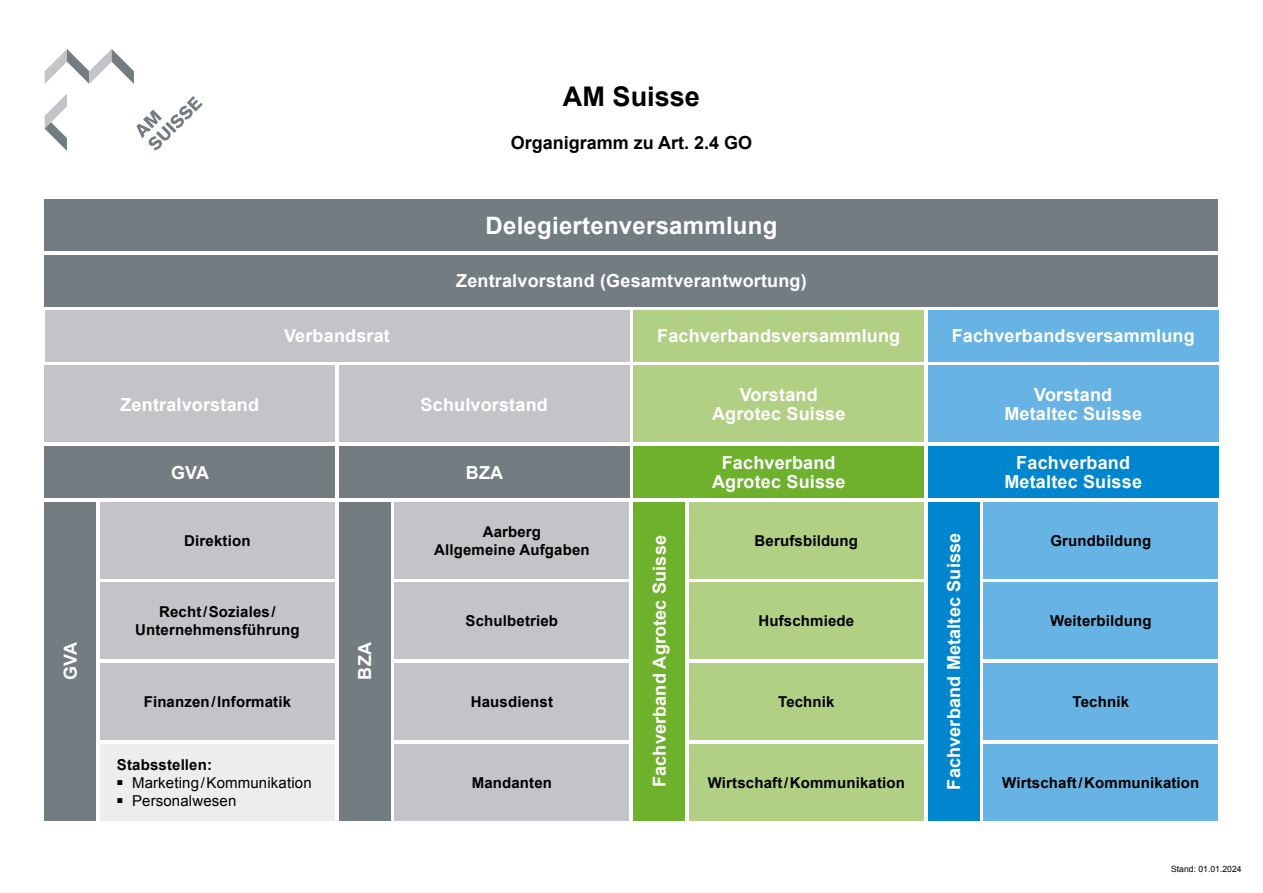
<style>
.page{position:relative;width:1263px;height:893px;background:#fff}
.page>*{position:absolute;margin:0;border:0;box-sizing:border-box;transform-origin:0 0}
.t1{font:700 27.15px "Arial";color:#000}
.t2{font:700 24px "Arial";letter-spacing:.01em;color:#fff}
.t3{font:700 18px/19.5px "Arial";letter-spacing:.01em;color:#fff;text-align:center}
.t4{font:700 18px "Arial";color:#000}
.t5{font:700 15px/18px "Arial";letter-spacing:.01em;color:#000;text-align:center}
.t6{font:15px "Arial";letter-spacing:.01em;color:#000}
.t7{font:8.7px "Arial";color:#000}
</style>
<div class="page">
<div style="left:45px;top:200px;width:1173px;height:51px;background:#727c81"></div>
<div style="left:45px;top:255px;width:1173px;height:51px;background:#727c81"></div>
<div style="left:45px;top:310px;width:584px;height:51px;background:#c2c4c7"></div>
<div style="left:634px;top:310px;width:290px;height:51px;background:#b1d084"></div>
<div style="left:45px;top:366px;width:290px;height:76px;background:#c2c4c7"></div>
<div style="left:45px;top:446px;width:290px;height:51px;background:#727c81"></div>
<div style="left:100px;top:502px;width:235px;height:76px;background:#c2c4c7"></div>
<div style="left:394px;top:502px;width:235px;height:76px;background:#c2c4c7"></div>
<div style="left:689px;top:502px;width:235px;height:76px;background:#b1d084"></div>
<div style="left:983px;top:502px;width:235px;height:76px;background:#66b3e4"></div>
<div style="left:100px;top:583px;width:235px;height:76px;background:#c2c4c7"></div>
<div style="left:394px;top:583px;width:235px;height:76px;background:#c2c4c7"></div>
<div style="left:689px;top:583px;width:235px;height:76px;background:#b1d084"></div>
<div style="left:983px;top:583px;width:235px;height:76px;background:#66b3e4"></div>
<div style="left:100px;top:663px;width:235px;height:77px;background:#c2c4c7"></div>
<div style="left:394px;top:663px;width:235px;height:77px;background:#c2c4c7"></div>
<div style="left:689px;top:663px;width:235px;height:77px;background:#b1d084"></div>
<div style="left:983px;top:663px;width:235px;height:77px;background:#66b3e4"></div>
<div style="left:100px;top:744px;width:235px;height:77px;background:#ecedee"></div>
<div style="left:394px;top:744px;width:235px;height:77px;background:#c2c4c7"></div>
<div style="left:689px;top:744px;width:235px;height:77px;background:#b1d084"></div>
<div style="left:983px;top:744px;width:235px;height:77px;background:#66b3e4"></div>
<div style="left:45px;top:502px;width:51px;height:319px;background:#727c81"></div>
<div style="left:339px;top:502px;width:51px;height:319px;background:#727c81"></div>
<div style="left:634px;top:502px;width:51px;height:319px;background:#6db12d"></div>
<div style="left:928px;top:502px;width:51px;height:319px;background:#0086ce"></div>
<div style="left:339px;top:446px;width:290px;height:51px;background:#727c81"></div>
<div style="left:634px;top:446px;width:290px;height:51px;background:#6db12d"></div>
<div style="left:928px;top:446px;width:290px;height:51px;background:#0086ce"></div>
<div style="left:339px;top:366px;width:290px;height:76px;background:#c2c4c7"></div>
<div style="left:634px;top:366px;width:290px;height:76px;background:#b1d084"></div>
<div style="left:928px;top:366px;width:290px;height:76px;background:#66b3e4"></div>
<div style="left:928px;top:310px;width:290px;height:51px;background:#66b3e4"></div>
<svg style="left:45px;top:49px;width:89px;height:35px"></svg>
<svg style="left:45px;top:94px;width:22px;height:57px"></svg>
<svg style="left:137px;top:96px;width:66px;height:54px"></svg>
<h1 class="t1" style="left:563px;top:78px;width:139px">AM Suisse</h1>
<p class="t4" style="left:511px;top:131px;width:243px">Organigramm zu Art. 2.4 GO</p>
<p class="t3" style="left:120px;top:395px;width:140px">Zentralvorstand</p>
<p class="t3" style="left:171px;top:463px;width:40px">GVA</p>
<h2 class="t2" style="left:486px;top:210px;width:293px">Delegiertenversammlung</h2>
<p class="t3" style="left:456px;top:272px;width:352px">Zentralvorstand (Gesamtverantwortung)</p>
<p class="t3" style="left:284px;top:327px;width:107px">Verbandsrat</p>
<p class="t3" style="left:657px;top:327px;width:245px">Fachverbandsversammlung</p>
<p class="t3" style="left:952px;top:327px;width:245px">Fachverbandsversammlung</p>
<p class="t3" style="left:421px;top:395px;width:129px">Schulvorstand</p>
<p class="t3" style="left:712px;top:385px;width:135px">Vorstand<br>Agrotec Suisse</p>
<p class="t3" style="left:1004px;top:385px;width:139px">Vorstand<br>Metaltec Suisse</p>
<p class="t3" style="left:466px;top:463px;width:39px">BZA</p>
<p class="t3" style="left:712px;top:453px;width:135px">Fachverband<br>Agrotec Suisse</p>
<p class="t3" style="left:1004px;top:453px;width:139px">Fachverband<br>Metaltec Suisse</p>
<p class="t5" style="left:184px;top:532px;width:68px">Direktion</p>
<p class="t5" style="left:434px;top:523px;width:157px">Aarberg<br>Allgemeine Aufgaben</p>
<p class="t5" style="left:755px;top:532px;width:105px">Berufsbildung</p>
<p class="t5" style="left:1050px;top:532px;width:102px">Grundbildung</p>
<p class="t3" style="left:650px;top:787px;width:253px;rotate:-90deg">Fachverband Agrotec Suisse</p>
<p class="t3" style="left:945px;top:790px;width:258px;rotate:-90deg">Fachverband Metaltec Suisse</p>
<p class="t5" style="left:135px;top:603px;width:166px">Recht/Soziales/<br>Unternehmensführung</p>
<p class="t5" style="left:466px;top:612px;width:94px">Schulbetrieb</p>
<p class="t5" style="left:758px;top:612px;width:97px">Hufschmiede</p>
<p class="t5" style="left:1050px;top:612px;width:103px">Weiterbildung</p>
<p class="t3" style="left:61px;top:680px;width:40px;rotate:-90deg">GVA</p>
<p class="t3" style="left:356px;top:680px;width:39px;rotate:-90deg">BZA</p>
<p class="t5" style="left:144px;top:693px;width:149px">Finanzen/Informatik</p>
<p class="t5" style="left:471px;top:693px;width:84px">Hausdienst</p>
<p class="t5" style="left:778px;top:693px;width:58px">Technik</p>
<p class="t5" style="left:1072px;top:693px;width:58px">Technik</p>
<p class="t5" style="left:117px;top:756px;width:97px">Stabsstellen:</p>
<p class="t6" style="left:117px;top:773px;width:196px"><sup>■</sup> Marketing/Kommunikation</p>
<p class="t6" style="left:117px;top:791px;width:121px"><sup>■</sup> Personalwesen</p>
<p class="t5" style="left:472px;top:774px;width:82px">Mandanten</p>
<p class="t5" style="left:708px;top:774px;width:199px">Wirtschaft/Kommunikation</p>
<p class="t5" style="left:1002px;top:774px;width:199px">Wirtschaft/Kommunikation</p>
<p class="t7" style="left:1171px;top:863px;width:72px">Stand: 01.01.2024</p>
</div>
